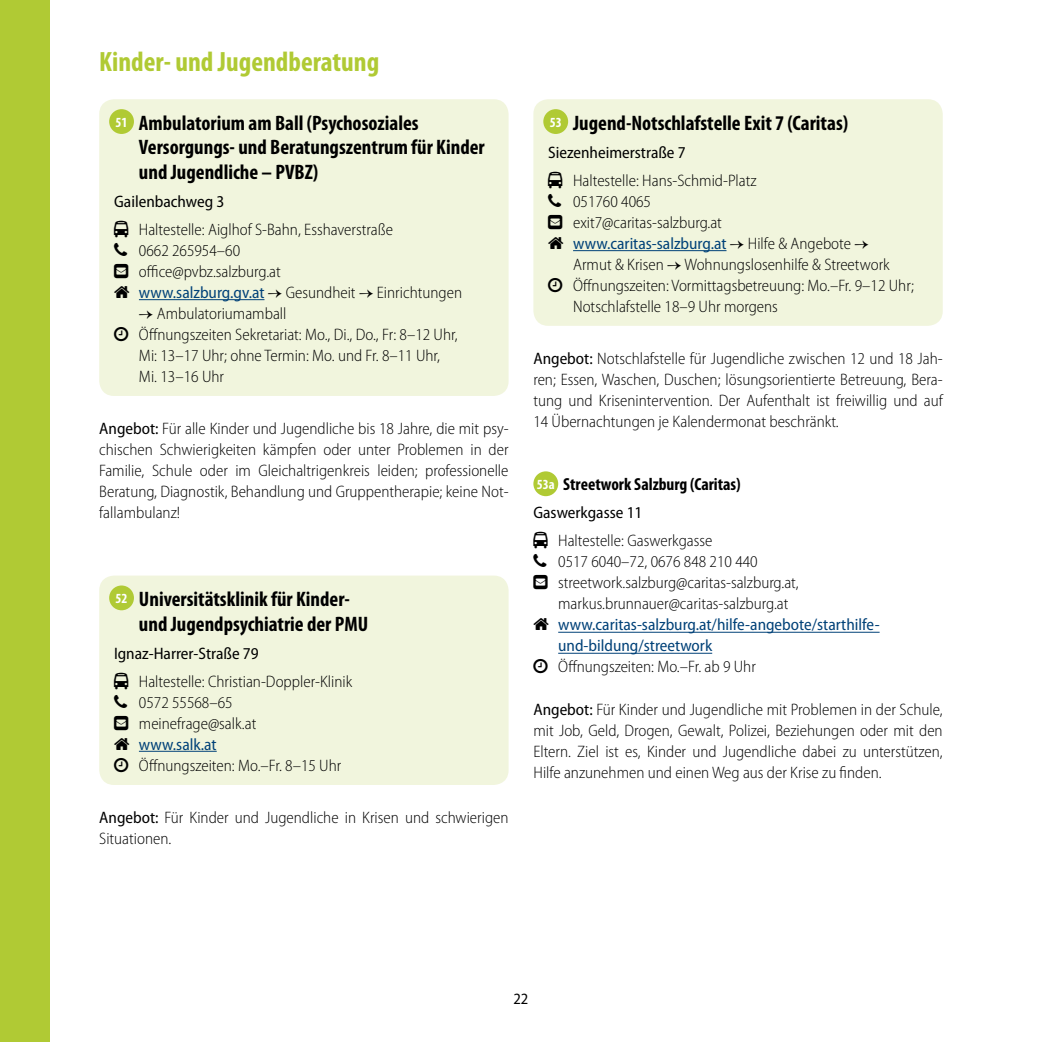
<style>
.page{position:relative;width:1042px;height:1042px;background:#fff}
.page>*{position:absolute;margin:0;border:0;box-sizing:border-box;transform-origin:0 0}
.t1{font:700 condensed 28px "Myriad Pro";color:#b0ca34}
.t2{font:700 condensed 21px/24.5px "Myriad Pro";color:#000}
.t3{font:700 condensed 17.5px "Myriad Pro";color:#000}
.t4{font:300 semi-condensed 16.62px/21px "Myriad Pro";color:#000}
.t5{font:semi-condensed 16.62px/21px "Myriad Pro";color:#004178}
.t6{font:semi-condensed 16.62px "Myriad Pro";color:#000}
.t7{font:semi-condensed 15.75px "Myriad Pro";color:#000}
.t8{font:700 condensed 14px "Myriad Pro";color:#fff}
.s1{font-weight:400;color:#004178}
.s2{font-family:"Minion Pro";font-weight:400;font-stretch:normal}
.s3{font-weight:400}
</style>
<div class="page">
<div style="left:99px;top:99px;width:409px;height:297px;background:#f1f5dd;border-radius:15px"></div>
<div style="left:99px;top:575px;width:409px;height:210px;background:#f1f5dd;border-radius:15px"></div>
<div style="left:533px;top:99px;width:410px;height:227px;background:#f1f5dd;border-radius:15px"></div>
<div style="left:0;top:0;width:50px;height:1042px;background:#b0ca34"></div>
<div style="left:109px;top:109px;width:25px;height:25px;background:#b0ca34;border-radius:50%"></div>
<div style="left:109px;top:585px;width:25px;height:25px;background:#b0ca34;border-radius:50%"></div>
<div style="left:543px;top:109px;width:25px;height:25px;background:#b0ca34;border-radius:50%"></div>
<hr style="left:139px;top:299px;width:125px;height:1px;background:#004178">
<hr style="left:139px;top:751px;width:78px;height:1px;background:#004178">
<hr style="left:573px;top:250px;width:153px;height:1px;background:#004178">
<hr style="left:558px;top:632px;width:321px;height:1px;background:#004178">
<hr style="left:558px;top:653px;width:154px;height:1px;background:#004178">
<div style="left:533px;top:471px;width:25px;height:25px;background:#b0ca34;border-radius:50%"></div>
<h1 class="t1" style="left:99px;top:44px;width:281px">Kinder- und Jugendberatung</h1>
<p class="t2" style="left:139px;top:110px;width:347px">Ambulatorium am Ball (Psychosoziales<br>Versorgungs- und Beratungszentrum für Kinder und Jugendliche – PVBZ)</p>
<p class="t6" style="left:114px;top:192px;width:112px">Gailenbachweg 3</p>
<p class="t4" style="left:139px;top:219px;width:325px">Haltestelle: Aiglhof S-Bahn, Esshaverstraße<br>0662 265954–60<br>office@pvbz.salzburg.at<br><span class="s1">www.salzburg.gv.at</span> <span class="s2">→</span> Gesundheit <span class="s2">→</span> Einrichtungen</p>
<p class="t4" style="left:139px;top:303px;width:320px"><span class="s2">→</span> Ambulatoriumamball<br>Öffnungszeiten Sekretariat: Mo., Di., Do., Fr: 8–12 Uhr, Mi: 13–17 Uhr; ohne Termin: Mo. und Fr. 8–11 Uhr, Mi. 13–16 Uhr</p>
<p class="t8" style="left:116px;top:113px;width:13px">51</p>
<p class="t4" style="left:99px;top:419px;width:411px;text-align:justify"><span class="s3">Angebot:</span> Für alle Kinder und Jugendliche bis 18 Jahre, die mit psy&shy;chischen Schwierigkeiten kämpfen oder unter Problemen in der Familie, Schule oder im Gleichaltrigenkreis leiden; professionelle Beratung, Diagnostik, Behandlung und Gruppentherapie; keine Not&shy;fallambulanz!</p>
<p class="t2" style="left:139px;top:586px;width:231px">Universitätsklinik für Kinder&shy;und Jugendpsychiatrie der PMU</p>
<p class="t6" style="left:114px;top:644px;width:146px">Ignaz-Harrer-Straße 79</p>
<p class="t4" style="left:139px;top:671px;width:215px">Haltestelle: Christian-Doppler-Klinik<br>0572 55568–65 meinefrage@salk.at</p>
<p class="t5" style="left:139px;top:734px;width:79px">www.salk.at</p>
<p class="t4" style="left:139px;top:755px;width:204px">Öffnungszeiten: Mo.–Fr. 8–15 Uhr</p>
<p class="t4" style="left:99px;top:807px;width:411px"><span class="s3">Angebot:</span> Für Kinder und Jugendliche in Krisen und schwierigen<br>Situationen.</p>
<p class="t8" style="left:116px;top:590px;width:13px">52</p>
<p class="t2" style="left:573px;top:110px;width:277px">Jugend-Notschlafstelle Exit 7 (Caritas)</p>
<p class="t6" style="left:548px;top:143px;width:139px">Siezenheimerstraße 7</p>
<p class="t4" style="left:573px;top:170px;width:342px">Haltestelle: Hans-Schmid-Platz<br>051760 4065<br>exit7@caritas-salzburg.at<br><span class="s1">www.caritas-salzburg.at</span> <span class="s2">→</span> Hilfe &amp; Angebote <span class="s2">→<br></span>Armut &amp; Krisen <span class="s2">→</span> Wohnungslosenhilfe &amp; Streetwork Öffnungszeiten: Vormittagsbetreuung: Mo.–Fr. 9–12 Uhr; Notschlafstelle 18–9 Uhr morgens</p>
<p class="t4" style="left:533px;top:349px;width:411px;text-align:justify"><span class="s3">Angebot:</span> Notschlafstelle für Jugendliche zwischen 12 und 18 Jah&shy;ren; Essen, Waschen, Duschen; lösungsorientierte Betreuung, Bera&shy;tung und Krisenintervention. Der Aufenthalt ist freiwillig und auf 14 Übernachtungen je Kalendermonat beschränkt.</p>
<p class="t8" style="left:550px;top:113px;width:13px">53</p>
<p class="t3" style="left:563px;top:474px;width:179px">Streetwork Salzburg (Caritas)</p>
<p class="t6" style="left:533px;top:504px;width:111px">Gaswerkgasse 11</p>
<p class="t4" style="left:558px;top:531px;width:242px">Haltestelle: Gaswerkgasse<br>0517 6040–72, 0676 848 210 440 streetwork.salzburg@caritas-salzburg.at, markus.brunnauer@caritas-salzburg.at</p>
<p class="t5" style="left:558px;top:615px;width:323px">www.caritas-salzburg.at/hilfe-angebote/starthilfe&shy;und-bildung/streetwork</p>
<p class="t4" style="left:558px;top:657px;width:199px">Öffnungszeiten: Mo.–Fr. ab 9 Uhr</p>
<p class="t4" style="left:533px;top:699px;width:411px;text-align:justify"><span class="s3">Angebot:</span> Für Kinder und Jugendliche mit Problemen in der Schule, mit Job, Geld, Drogen, Gewalt, Polizei, Beziehungen oder mit den Eltern. Ziel ist es, Kinder und Jugendliche dabei zu unterstützen, Hilfe anzunehmen und einen Weg aus der Krise zu finden.</p>
<p class="t8" style="left:537px;top:475px;width:19px">53a</p>
<p class="t7" style="left:513px;top:990px;width:16px">22</p>
</div>
